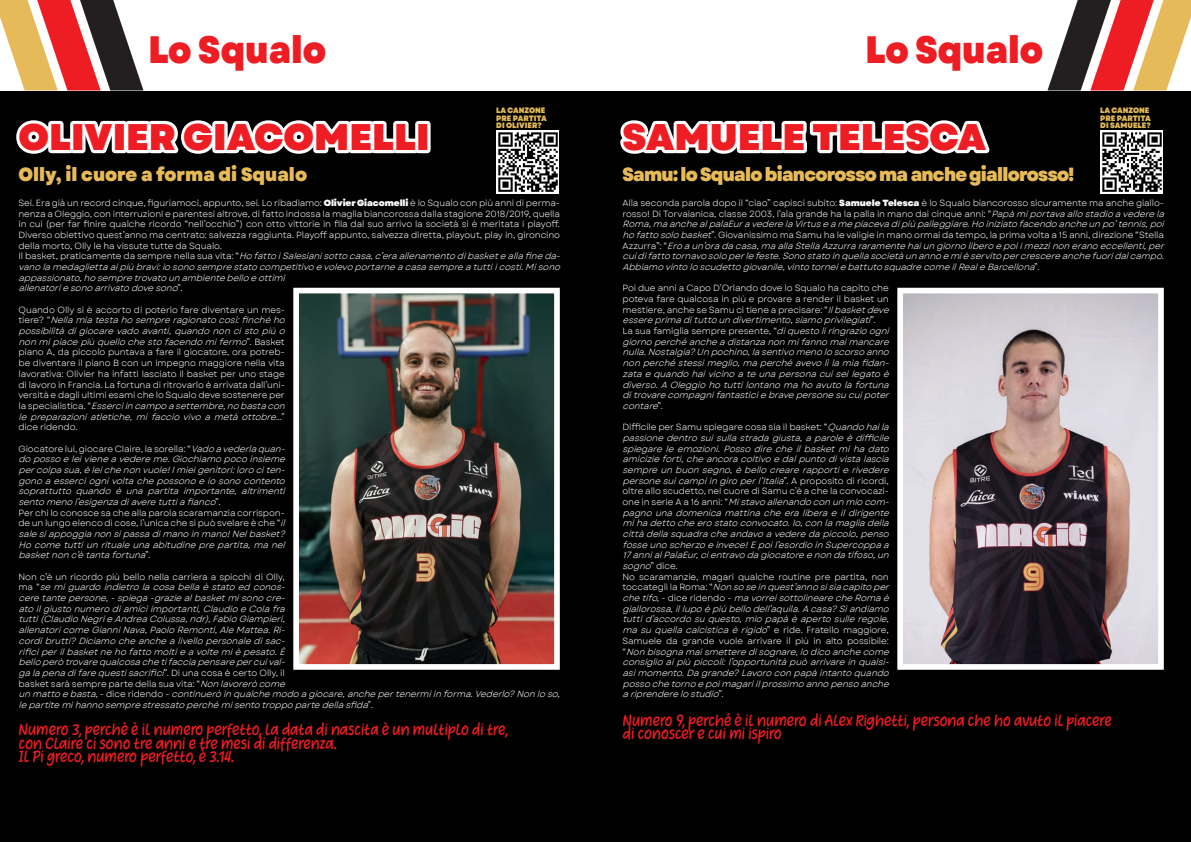
<style>
.page{position:relative;width:1191px;height:842px;background:#fff}
.page>*{position:absolute;margin:0;border:0;box-sizing:border-box;transform-origin:0 0}
.t1{font:800 38px "Garet";color:#ee1d23;scale:.9 1}
.t2{font:800 36.9px "Garet";color:#ee1d23}
.t3{font:800 19px "Garet";letter-spacing:-.04em;color:#e6ba58;scale:.93 1}
.t4{font:800 19px "Garet";color:#e6ba58;scale:.93 1}
.t5{font:15.4px/13.5px "Heart Warming";letter-spacing:.005em;color:#ee1d23;scale:.89 1}
.t6{font:italic 8.9px/10.7px "Garet";color:#fff}
.t7{font:8.9px/10.7px "Garet";letter-spacing:-.02em;color:#fff}
.t8{font:800 7.8px/7.1px "Garet";color:#e6ba58;scale:.94 1}
.s1{font-weight:800}
.s2{font-style:italic}
.s3{font-style:normal}
.s4{font-weight:800;font-style:normal}
</style>
<div class="page">
<div style="left:0;top:91px;width:595px;height:751px;background:#000"></div>
<div style="left:595px;top:0;width:596px;height:842px;background:#000"></div>
<div style="left:0;top:0;width:1191px;height:91px;background:#fff"></div>
<svg style="left:1047px;top:0;width:144px;height:91px"></svg>
<svg style="left:620px;top:120px;width:370px;height:34px"></svg>
<img style="left:904px;top:295px;width:252px;height:368px">
<div style="left:897px;top:288px;width:266px;height:382px;border:6px solid #fff"></div>
<img style="left:1100px;top:131px;width:62px;height:62px">
<svg style="left:16px;top:120px;width:405px;height:34px"></svg>
<div style="left:415px;top:121px;width:15px;height:32px;border:6px solid #fff"></div>
<img style="left:300px;top:295px;width:253px;height:368px">
<div style="left:293px;top:288px;width:267px;height:382px;border:6px solid #fff"></div>
<img style="left:496px;top:131px;width:63px;height:62px">
<svg style="left:0;top:0;width:143px;height:91px"></svg>
<h1 class="t1" style="left:148px;top:25px;width:199px">Lo Squalo</h1>
<h1 class="t1" style="left:865px;top:25px;width:199px">Lo Squalo</h1>
<h2 class="t2" style="left:18px;top:113px;width:413px">OLIVIER GIACOMELLI</h2>
<p class="t8" style="left:496px;top:107px;width:55px">LA CANZONE<br>PRE PARTITA<br>DI OLIVIER?</p>
<h2 class="t2" style="left:622px;top:113px;width:365px">SAMUELE TELESCA</h2>
<p class="t8" style="left:1100px;top:107px;width:55px">LA CANZONE<br>PRE PARTITA<br>DI SAMUELE?</p>
<h3 class="t4" style="left:18px;top:162px;width:312px">Olly, il cuore a forma di Squalo</h3>
<h3 class="t3" style="left:622px;top:162px;width:487px">Samu: lo Squalo biancorosso ma anche giallorosso!</h3>
<p class="t7" style="left:18px;top:198px;width:546px">Sei. Era già un record cinque, figuriamoci, appunto, sei. Lo ribadiamo: <span class="s1">Olivier Giacomelli</span> è lo Squalo con più anni di perma&shy;nenza a Oleggio, con interruzioni e parentesi altrove, di fatto indossa la maglia biancorossa dalla stagione 2018/2019, quella in cui (per far finire qualche ricordo “nell’occhio”) con otto vittorie in fila dal suo arrivo la società si è meritata i playoff.<br>Diverso obiettivo quest’anno ma centrato: salvezza raggiunta. Playoff appunto, salvezza diretta, playout, play in, gironcino della morto, Olly le ha vissute tutte da Squalo.<br>I l b a s k et , p r a t i c a m e n t e d a s e m p r e n e l l a s u a v i t a : “ <span class="s2">HofattoiSalesianisottocasa,c’eraallenamentodibasketeallafineda&shy;vanolamedagliettaaipiùbravi:iosonosemprestatocompetitivoevolevoportarneacasasempreatuttiicosti.Misono appassionato,hosempretrovatounambientebelloeottimi<br>allenatoriesonoarrivatodovesono</span>” .</p>
<p class="t7" style="left:18px;top:305px;width:271px">Quando Olly si è accorto di poterlo fare diventare un mes&shy;t i e r e ? “ <span class="s2">Nellamiatestahosempreragionatocosì:finchého possibilitàdigiocarevadoavanti,quandononcistopiùo nonmipiacepiùquellochestofacendomifermo</span>” . B a s k e t piano A, da piccolo puntava a fare il giocatore, ora potreb&shy;be diventare il piano B con un impegno maggiore nella vita lavorativa: Olivier ha infatti lasciato il basket per uno stage di lavoro in Francia. La fortuna di ritrovarlo è arrivata dall’uni&shy;versità e dagli ultimi esami che lo Squalo deve sostenere per l a s p e c i a l i s t i c a . “ <span class="s2">Esserciincampoasettembre,nobastacon le preparazioni atletiche, mi faccio vivo a metà ottobre…</span>” dice ridendo.</p>
<p class="t6" style="left:18px;top:443px;width:271px"><span class="s3">Giocatore lui, giocare Claire, la sorella: “</span>Vadoavederlaquan&shy;dopossoeleivieneavedereme.Giochiamopocoinsieme percolpasua,èleichenonvuole!Imieigenitori:lorociten&shy;gonoaesserciognivoltachepossonoeiosonocontento soprattutto quando è una partita importante, altrimenti sentomenol’esigenzadiaveretuttiafianco<span class="s3">” .<br>Per chi lo conosce sa che alla parola scaramanzia corrispon&shy;de un lungo elenco di cose, l’unica che si può svelare è che “</span>il salesiappoggianonsipassadimanoinmano!Nelbasket?<br>Hocometuttiunritualeunaabitudineprepartita,manel basketnonc’ètantafortuna<span class="s3">” .</span></p>
<p class="t6" style="left:18px;top:572px;width:546px"><span class="s3">Non c’è un ricordo più bello nella carriera a spicchi di Olly,<br>m a “</span> semiguardoindietrolacosabellaèstatoed conos-<br>ceretantepersone,-spiega-graziealbasketmisonocre-<br>atoilgiustonumerodiamiciimportanti,ClaudioeColafra<br>tutti(ClaudioNegrieAndreaColussa,ndr),FabioGiampieri,<br>allenatoricomeGianniNava,PaoloRemonti,AleMattea.Ri-<br>cordibrutti?Diciamocheanchealivellopersonaledisac-<br>rificiperilbasketnehofattomoltieavoltemièpesato.È<br>belloperòtrovarequalcosachetifacciapensarepercuival-<br>galapenadifarequestisacrifici<span class="s3">” . D i u n a c o s a è c e r t o O l l y, i l<br>basket sarà sempre parte della sua vita: “</span>Nonlavoreròcome<br>unmattoebasta,<span class="s3">- d i c e r i d e n d o -</span> continueròinqualchemodoagiocare,anchepertenermiinforma.Vederlo?Nonloso, lepartitemihannosemprestressatoperchémisentotroppopartedellasfida<span class="s3">” .</span></p>
<p class="t6" style="left:622px;top:198px;width:546px"><span class="s3">Alla seconda parola dopo il “ciao” capisci subito:</span> <span class="s4">Samuele Telesca</span> <span class="s3">è lo Squalo biancorosso sicuramente ma anche giallo&shy;rosso! Di Torvaianica, classe 2003, l’ala grande ha la palla in mano dai cinque anni: “</span>Papàmiportavaallostadioavederela Roma,maanchealpalaEuravederelaVirtuseamepiacevadipiùpalleggiare.Hoiniziatofacendoancheunpo’tennis,poi hofattosolobasket<span class="s3">”. Giovanissimo ma Samu ha le valigie in mano ormai da tempo, la prima volta a 15 anni, direzione “Stella A z z u r r a ” : “</span> Eroaun’oradacasa,maallaStellaAzzurrararamentehaiungiornoliberoepoiimezzinoneranoeccellenti,per cuidifattotornavosoloperlefeste.Sonostatoinquellasocietàunannoemièservitopercrescereanchefuoridalcampo.<br>Abbiamovintoloscudettogiovanile,vintotorneiebattutosquadrecomeilRealeBarcellona<span class="s3">” .</span></p>
<p class="t6" style="left:622px;top:283px;width:271px"><span class="s3">Poi due anni a Capo D’Orlando dove lo Squalo ha capito che poteva fare qualcosa in più e provare a render il basket un mestiere, anche se Samu ci tiene a precisare: “</span>Ilbasketdeve essereprimadituttoundivertimento,siamoprivilegiati<span class="s3">” .<br>La sua famiglia sempre presente, “</span>diquestoliringrazioogni giornoperchéancheadistanzanonmifannomaimancare nulla.Nostalgia?Unpochino,lasentivomenoloscorsoanno nonperchéstessimeglio,maperchéavevolìlamiafidan&shy;zataequandohaivicinoateunapersonacuiseilegatoè diverso.AOleggiohotuttilontanomahoavutolafortuna ditrovarecompagnifantasticiebravepersonesucuipoter contare<span class="s3">” .</span></p>
<p class="t6" style="left:622px;top:422px;width:271px"><span class="s3">Difficile per Samu spiegare cosa sia il basket: “</span>Quandohaila passionedentrosuisullastradagiusta,aparoleèdifficile spiegare le emozioni. Posso dire che il basket mi ha dato amicizieforti,cheancoracoltivoedalpuntodivistalascia sempreunbuonsegno,èbellocrearerapportierivedere personesuicampiingiroperl’Italia<span class="s3">” . A p r o p o s i t o d i r i c o r d i , oltre allo scudetto, nel cuore di Samu c’è a che la convocazi&shy;o n e i n s e r i e A a 1 6 a n n i : “</span> Mistavoallenandoconunmiocom&shy;pagnounadomenicamattinacheeraliberaeildirigente mihadettocheerostatoconvocato.Io,conlamagliadella cittàdellasquadracheandavoavederedapiccolo,penso fosseunoscherzoeinvece!Epoil’esordioinSupercoppaa 17annialPalaEur,cientravodagiocatoreenondatifoso,un sogno<span class="s3">” d i c e .<br>No scaramanzie, magari qualche routine pre partita, non t o c c a t e g l i l a R o m a : “</span> Nonsoseinquest’annosisiacapitoper chetifo<span class="s3">, - d i c e r i d e n d o -</span> mavorreisottolinearecheRomaè giallorossa,illupoèpiùbellodell’aquila.Acasa?Sìandiamo tuttid’accordosuquesto,miopapàèapertosulleregole, masuquellacalcisticaèrigido<span class="s3">” e r i d e . F r a t e l l o m a g g i o r e , Samuele da grande vuole arrivare il più in alto possibile: “</span> Nonbisognamaismetteredisognare,lodicoanchecome consiglioaipiùpiccoli:l’opportunitàpuòarrivareinqualsi&shy;asimomento.Dagrande?Lavoroconpapàintantoquando possochetornoepoimagariilprossimoannopensoanche ariprenderelostudio<span class="s3">” .</span></p>
<h3 class="t5" style="left:18px;top:723px;width:551px">Numero 3, perchè è il numero perfetto, la data di nascita è un multiplo di tre, con Claire ci sono tre anni e tre mesi di differenza.<br>Il Pi greco, numero perfetto, è 3.14.</h3>
<h3 class="t5" style="left:622px;top:713px;width:551px">Numero 9, perché è il numero di Alex Righetti, persona che ho avuto il piacere di conoscer e cui mi ispiro</h3>
</div>
